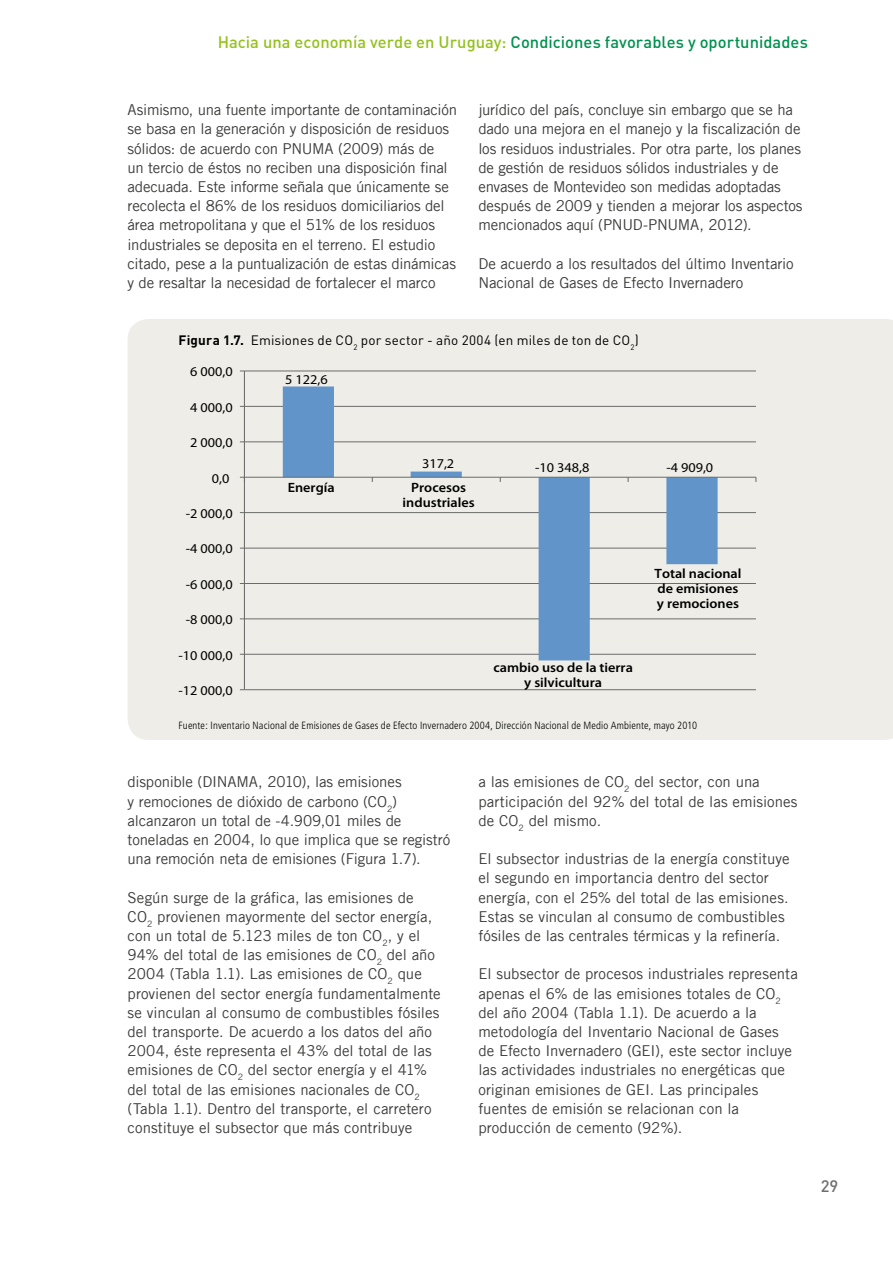
<style>
.page{position:relative;width:893px;height:1263px;background:#fff}
.page>*{position:absolute;margin:0;border:0;box-sizing:border-box;transform-origin:0 0}
.t1{font:500 16.5px "DIN";color:#00924f}
.t2{font:500 16.5px "DIN";color:#706f6f}
.t3{font:15px/19.2px "Trade Gothic LT";letter-spacing:-.005em;color:#3c3c3b}
.t4{font:600 13.5px/14.9px "Myriad Pro";color:#000;text-align:center;scale:1.06 1}
.t5{font:13.5px "Myriad Pro";color:#000;scale:1.06 1}
.t6{font:13.5px "DIN";letter-spacing:.01em;color:#000}
.t7{font:300 condensed 10.5px "Frutiger";letter-spacing:.015em;color:#000}
.s1{color:#95c11f}
.s2{font-weight:700}
</style>
<div class="page">
<div style="left:128px;top:319px;width:765px;height:421px;background:#eeede7"></div>
<hr style="left:244px;top:689px;width:512px;height:1px;background:#686868">
<hr style="left:244px;top:654px;width:512px;height:1px;background:#686868">
<hr style="left:244px;top:618px;width:512px;height:1px;background:#686868">
<hr style="left:244px;top:583px;width:512px;height:1px;background:#686868">
<hr style="left:244px;top:548px;width:512px;height:1px;background:#686868">
<hr style="left:244px;top:512px;width:512px;height:1px;background:#686868">
<hr style="left:244px;top:441px;width:512px;height:1px;background:#686868">
<hr style="left:244px;top:406px;width:512px;height:1px;background:#686868">
<hr style="left:244px;top:371px;width:512px;height:1px;background:#686868">
<svg style="left:283px;top:386px;width:435px;height:274px;background:#d4dcdf"></svg>
<hr style="left:244px;top:371px;width:1px;height:319px;background:#686868">
<hr style="left:244px;top:477px;width:512px;height:1px;background:#686868">
<svg style="left:240px;top:477px;width:4px;height:5px"></svg>
<p class="t1" style="left:218px;top:31px;width:592px"><span class="s1">Hacia una economía verde en Uruguay:</span> Condiciones favorables y oportunidades</p>
<p class="t3" style="left:128px;top:100px;width:331px">Asimismo, una fuente importante de contaminación se basa en la generación y disposición de residuos sólidos: de acuerdo con PNUMA (2009) más de<br>un tercio de éstos no reciben una disposición final adecuada. Este informe señala que únicamente se recolecta el 86% de los residuos domiciliarios del área metropolitana y que el 51% de los residuos industriales se deposita en el terreno. El estudio citado, pese a la puntualización de estas dinámicas y de resaltar la necesidad de fortalecer el marco</p>
<p class="t3" style="left:478px;top:100px;width:326px">jurídico del país, concluye sin embargo que se ha dado una mejora en el manejo y la fiscalización de los residuos industriales. Por otra parte, los planes de gestión de residuos sólidos industriales y de envases de Montevideo son medidas adoptadas después de 2009 y tienden a mejorar los aspectos mencionados aquí (PNUD-PNUMA, 2012).</p>
<p class="t3" style="left:478px;top:254px;width:317px">De acuerdo a los resultados del último Inventario<br>Nacional de Gases de Efecto Invernadero</p>
<p class="t6" style="left:179px;top:332px;width:462px"><span class="s2">Figura 1.7.</span> Emisiones de CO<sub>2</sub> por sector - año 2004 (en miles de ton de CO<sub>2</sub>)</p>
<p class="t5" style="left:190px;top:363px;width:42px">6 000,0</p>
<p class="t5" style="left:190px;top:399px;width:42px">4 000,0</p>
<p class="t5" style="left:190px;top:434px;width:42px">2 000,0</p>
<p class="t5" style="left:212px;top:470px;width:18px">0,0</p>
<p class="t5" style="left:186px;top:505px;width:46px">-2 000,0</p>
<p class="t5" style="left:186px;top:541px;width:46px">-4 000,0</p>
<p class="t5" style="left:186px;top:576px;width:46px">-6 000,0</p>
<p class="t5" style="left:186px;top:611px;width:46px">-8 000,0</p>
<p class="t5" style="left:179px;top:647px;width:53px">-10 000,0</p>
<p class="t5" style="left:179px;top:682px;width:53px">-12 000,0</p>
<p class="t5" style="left:285px;top:371px;width:42px">5 122,6</p>
<p class="t4" style="left:288px;top:480px;width:46px">Energía</p>
<p class="t5" style="left:422px;top:455px;width:32px">317,2</p>
<p class="t5" style="left:535px;top:459px;width:53px">-10 348,8</p>
<p class="t5" style="left:666px;top:459px;width:46px">-4 909,0</p>
<p class="t4" style="left:403px;top:480px;width:69px">Procesos industriales</p>
<p class="t4" style="left:493px;top:660px;width:133px">cambio uso de la tierra y silvicultura</p>
<p class="t4" style="left:654px;top:566px;width:83px;text-align:left">Total nacional de emisiones y remociones</p>
<p class="t7" style="left:179px;top:719px;width:520px">Fuente: Inventario Nacional de Emisiones de Gases de Efecto Invernadero 2004, Dirección Nacional de Medio Ambiente, mayo 2010</p>
<p class="t3" style="left:128px;top:772px;width:324px">disponible (DINAMA, 2010), las emisiones<br>y remociones de dióxido de carbono (CO<sub>2</sub>) alcanzaron un total de -4.909,01 miles de toneladas en 2004, lo que implica que se registró una remoción neta de emisiones (Figura 1.7).</p>
<p class="t3" style="left:128px;top:887px;width:315px">Según surge de la gráfica, las emisiones de CO<sub>2</sub> provienen mayormente del sector energía, con un total de 5.123 miles de ton CO<sub>2</sub>, y el 94% del total de las emisiones de CO<sub>2</sub> del año 2004 (Tabla 1.1). Las emisiones de CO<sub>2</sub> que provienen del sector energía fundamentalmente se vinculan al consumo de combustibles fósiles del transporte. De acuerdo a los datos del año 2004, éste representa el 43% del total de las emisiones de CO<sub>2</sub> del sector energía y el 41% del total de las emisiones nacionales de CO<sub>2 </sub>(Tabla 1.1). Dentro del transporte, el carretero constituye el subsector que más contribuye</p>
<p class="t3" style="left:478px;top:772px;width:321px">a las emisiones de CO<sub>2</sub> del sector, con una participación del 92% del total de las emisiones de CO<sub>2</sub> del mismo.</p>
<p class="t3" style="left:478px;top:849px;width:313px">El subsector industrias de la energía constituye el segundo en importancia dentro del sector energía, con el 25% del total de las emisiones.<br>Estas se vinculan al consumo de combustibles fósiles de las centrales térmicas y la refinería.</p>
<p class="t3" style="left:478px;top:964px;width:321px">El subsector de procesos industriales representa apenas el 6% de las emisiones totales de CO<sub>2 </sub>del año 2004 (Tabla 1.1). De acuerdo a la metodología del Inventario Nacional de Gases de Efecto Invernadero (GEI), este sector incluye las actividades industriales no energéticas que originan emisiones de GEI. Las principales fuentes de emisión se relacionan con la producción de cemento (92%).</p>
<p class="t2" style="left:821px;top:1175px;width:19px">29</p>
</div>
